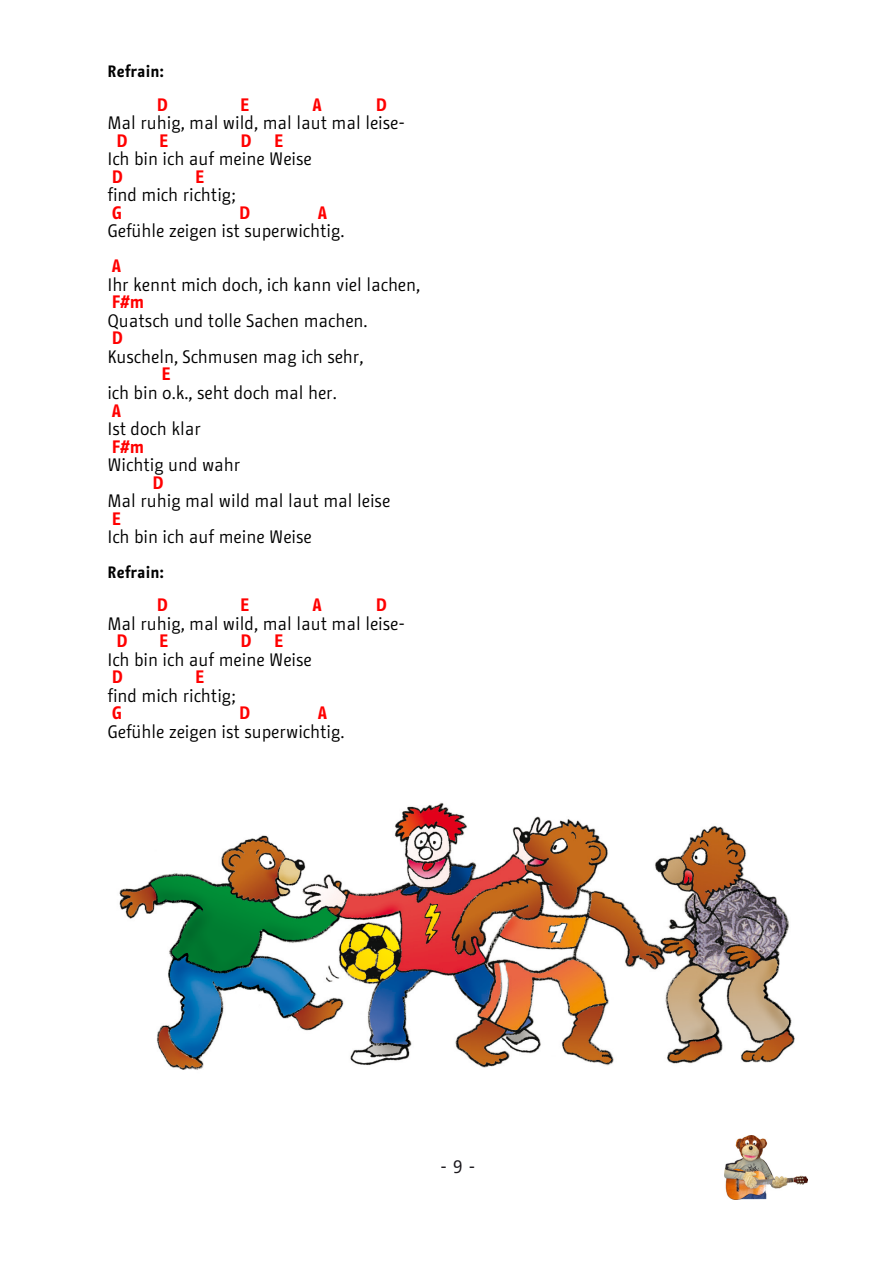
<style>
.page{position:relative;width:893px;height:1263px;background:#fff}
.page>*{position:absolute;margin:0;border:0;box-sizing:border-box;transform-origin:0 0}
.t1{font:18px "BMF Change Sans Condensed";color:#000}
.t2{font:700 18px "BMF Change Sans Condensed";color:#f00}
.t3{font:18px "BMF Change Letter";color:#1a171c}
.t4{font:700 16.5px "BMF Change Sans Condensed";color:#000}
</style>
<div class="page">
<img style="left:119px;top:802px;width:676px;height:268px">
<img style="left:724px;top:1135px;width:83px;height:64px">
<p class="t4" style="left:107px;top:60px;width:58px">Refrain:</p>
<p class="t2" style="left:157px;top:92px;width:13px">D</p>
<p class="t2" style="left:240px;top:92px;width:11px">E</p>
<p class="t2" style="left:312px;top:92px;width:11px">A</p>
<p class="t2" style="left:376px;top:92px;width:13px">D</p>
<p class="t1" style="left:107px;top:111px;width:299px">Mal ruhig, mal wild, mal laut mal leise-</p>
<p class="t2" style="left:116px;top:128px;width:13px">D</p>
<p class="t2" style="left:159px;top:128px;width:11px">E</p>
<p class="t2" style="left:240px;top:128px;width:13px">D</p>
<p class="t2" style="left:274px;top:128px;width:11px">E</p>
<p class="t1" style="left:107px;top:147px;width:206px">Ich bin ich auf meine Weise</p>
<p class="t2" style="left:112px;top:164px;width:13px">D</p>
<p class="t2" style="left:195px;top:164px;width:11px">E</p>
<p class="t1" style="left:107px;top:183px;width:130px">find mich richtig;</p>
<p class="t2" style="left:112px;top:200px;width:12px">G</p>
<p class="t2" style="left:239px;top:200px;width:13px">D</p>
<p class="t2" style="left:318px;top:200px;width:11px">A</p>
<p class="t1" style="left:107px;top:219px;width:239px">Gefühle zeigen ist superwichtig.</p>
<p class="t2" style="left:112px;top:254px;width:11px">A</p>
<p class="t1" style="left:107px;top:273px;width:314px">Ihr kennt mich doch, ich kann viel lachen,</p>
<p class="t2" style="left:112px;top:290px;width:34px">F#m</p>
<p class="t1" style="left:107px;top:309px;width:262px">Quatsch und tolle Sachen machen.</p>
<p class="t2" style="left:112px;top:326px;width:13px">D</p>
<p class="t1" style="left:107px;top:345px;width:258px">Kuscheln, Schmusen mag ich sehr,</p>
<p class="t2" style="left:161px;top:362px;width:11px">E</p>
<p class="t1" style="left:107px;top:381px;width:231px">ich bin o.k., seht doch mal her.</p>
<p class="t2" style="left:112px;top:398px;width:11px">A</p>
<p class="t1" style="left:107px;top:417px;width:95px">Ist doch klar</p>
<p class="t2" style="left:112px;top:434px;width:34px">F#m</p>
<p class="t1" style="left:107px;top:453px;width:135px">Wichtig und wahr</p>
<p class="t2" style="left:152px;top:470px;width:13px">D</p>
<p class="t1" style="left:107px;top:489px;width:284px">Mal ruhig mal wild mal laut mal leise</p>
<p class="t2" style="left:112px;top:506px;width:11px">E</p>
<p class="t1" style="left:107px;top:525px;width:206px">Ich bin ich auf meine Weise</p>
<p class="t4" style="left:107px;top:561px;width:58px">Refrain:</p>
<p class="t2" style="left:157px;top:593px;width:13px">D</p>
<p class="t2" style="left:240px;top:593px;width:11px">E</p>
<p class="t2" style="left:312px;top:593px;width:11px">A</p>
<p class="t2" style="left:376px;top:593px;width:13px">D</p>
<p class="t1" style="left:107px;top:611px;width:299px">Mal ruhig, mal wild, mal laut mal leise-</p>
<p class="t2" style="left:116px;top:629px;width:13px">D</p>
<p class="t2" style="left:159px;top:629px;width:11px">E</p>
<p class="t2" style="left:240px;top:629px;width:13px">D</p>
<p class="t2" style="left:274px;top:629px;width:11px">E</p>
<p class="t1" style="left:107px;top:647px;width:206px">Ich bin ich auf meine Weise</p>
<p class="t2" style="left:112px;top:665px;width:13px">D</p>
<p class="t2" style="left:195px;top:665px;width:11px">E</p>
<p class="t1" style="left:107px;top:683px;width:130px">find mich richtig;</p>
<p class="t2" style="left:112px;top:701px;width:12px">G</p>
<p class="t2" style="left:239px;top:701px;width:13px">D</p>
<p class="t2" style="left:318px;top:701px;width:11px">A</p>
<p class="t1" style="left:107px;top:719px;width:239px">Gefühle zeigen ist superwichtig.</p>
<p class="t3" style="left:440px;top:1155px;width:38px">- 9 -</p>
</div>
